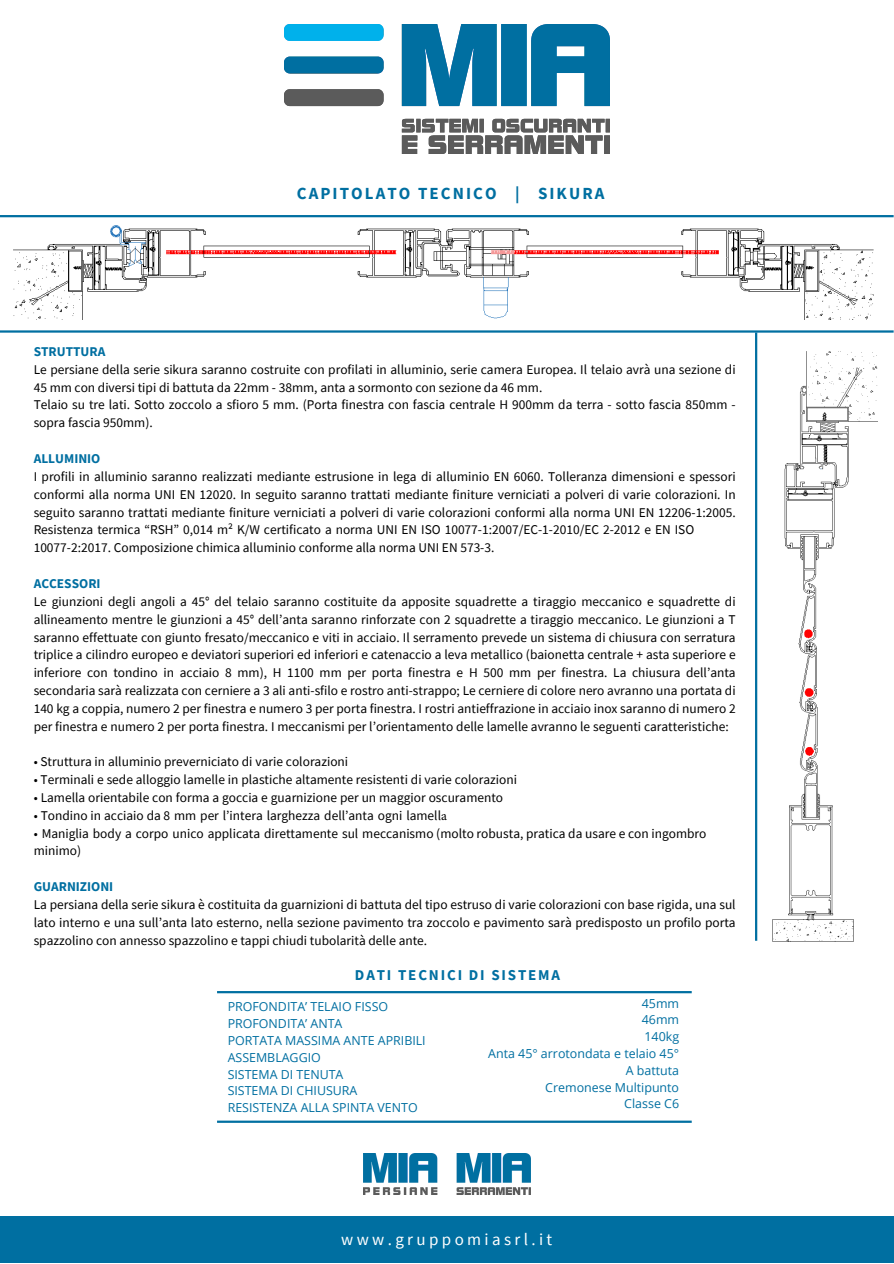
<style>
.page{position:relative;width:894px;height:1264px;background:#fff}
.page>*{position:absolute;margin:0;border:0;box-sizing:border-box;transform-origin:0 0}
.t1{font:700 16.95px "Source Sans Pro";letter-spacing:.12em;color:#006fa1}
.t2{font:16.95px "Source Sans Pro";letter-spacing:.2em;color:#fff}
.t3{font:700 15px "Source Sans Pro";letter-spacing:.12em;color:#006fa1}
.t4{font:13.35px/17.9px "Source Sans Pro";color:#000}
.t5{font:12.45px/16.8px "Open Sans";color:#006fa1}
.s1{font-weight:700;color:#006fa1}
.s2{font-family:"Minion Pro"}
</style>
<div class="page">
<img style="left:285px;top:25px;width:324px;height:128px">
<img style="left:0;top:217px;width:893px;height:116px">
<hr style="left:0;top:215px;width:893px;height:2px;background:#006fa1">
<hr style="left:0;top:330px;width:893px;height:2px;background:#006fa1">
<div style="left:0;top:1216px;width:893px;height:47px;background:#006fa1"></div>
<hr style="left:217px;top:991px;width:474px;height:2px;background:#006fa1">
<hr style="left:754px;top:332px;width:3px;height:608px;background:#006fa1">
<hr style="left:217px;top:1120px;width:474px;height:2px;background:#006fa1">
<img style="left:363px;top:1153px;width:167px;height:41px">
<img style="left:772px;top:351px;width:106px;height:591px">
<p class="t1" style="left:297px;top:182px;width:309px">CAPITOLATO TECNICO | SIKURA</p>
<p class="t4" style="left:34px;top:342px;width:703px"><span class="s1">STRUTTURA<br></span>Le persiane della serie sikura saranno costruite con profilati in alluminio, serie camera Europea. Il telaio avrà una sezione di 45 mm con diversi tip i di battuta da 22mm - 38mm, anta a sormonto con sezione da 46 mm.<br>Telaio su tre lati. Sotto zoccolo a sfioro 5 mm. (Porta finestra con fascia centrale H 900mm da terra - sotto fascia 850mm - sopra fascia 950mm).</p>
<p class="t4" style="left:34px;top:449px;width:703px"><span class="s1">ALLUMINIO<br></span>I profili in alluminio saranno realizzati mediante estrusione in lega di alluminio EN 6060. Tolleranza dimensioni e spessori conformi alla norma UNI EN 12020. In seguito saranno trattati mediante finiture verniciati a polveri di varie colorazioni. In seguito saranno trattati mediante finiture verniciati a polveri di varie colorazioni conformi alla norma UNI EN 12206-1:2005.<br>Resistenza termica “RSH” 0,014 m² K/W certificato a norma UNI EN ISO 10077-1:2007/EC-1-2010/EC 2-2012 e EN ISO 10077-2:2017. Composizione chimica alluminio conforme alla norma UNI EN 573-3.</p>
<p class="t4" style="left:34px;top:574px;width:703px"><span class="s1">ACCESSORI<br></span>Le giunzioni degli angoli a 45° del telaio saranno costituite da apposite squadrette a tiraggio meccanico e squadrette di allineamento mentre le giunzioni a 45° dell’anta saranno rinforzate con 2 squadrette a tiraggio meccanico. Le giunzioni a T saranno effettuate con giunto fresato/meccanico e viti in acciaio. Il serramento prevede un sistema di chiusura con serratura triplice a cilindro europeo e deviatori superiori ed inferiori e catenaccio a leva metallico (baionetta centrale + asta superiore e inferiore con tondino in acciaio 8 mm), H 1100 mm per porta finestra e H 500 mm per finestra. La chiusura dell’anta secondaria sarà realizzata con cerniere a 3 ali anti-sfilo e rostro anti-strappo; Le cerniere di colore nero avranno una portata di 140 kg a coppia, numero 2 per finestra e numero 3 per porta finestra. I rostri antieffrazione in acciaio inox saranno di numero 2 per finestra e numero 2 per porta finestra. I meccanismi per l’orientamento delle lamelle avranno le seguenti caratteristiche:</p>
<p class="t4" style="left:34px;top:752px;width:316px">• Struttura in alluminio preverniciato di varie colorazioni</p>
<p class="t4" style="left:34px;top:770px;width:485px">• Terminali e sede alloggio lamelle in plastiche altamente resistenti di varie colorazioni</p>
<p class="t4" style="left:34px;top:788px;width:471px">• Lamella orientabile con forma a goccia e guarnizione per un maggior oscuramento</p>
<p class="t4" style="left:34px;top:806px;width:414px">• Tondino in acciaio da 8 mm per l’intera larghezza dell’anta ogni lamell<span class="s2">a</span></p>
<p class="t4" style="left:34px;top:824px;width:674px">• Maniglia body a corpo unico applicata direttamente sul meccanismo (molto robusta, pratica da usare e con ingombro minimo)</p>
<p class="t4" style="left:34px;top:877px;width:703px"><span class="s1">GUARNIZIONI<br></span>La persiana della serie sikura è costituita da guarnizioni di battuta del tipo estruso di varie colorazioni con base rigida, una sul lato interno e una sull’anta lato esterno, nella sezione pavimento tra zoccolo e pavimento sarà predisposto un profilo porta spazzolino con annesso spazzolino e tappi chiudi tubolarità delle ante.</p>
<p class="t3" style="left:355px;top:965px;width:207px">DATI TECNICI DI SISTEMA</p>
<p class="t5" style="left:227px;top:998px;width:162px">PROFONDITA’ TELAIO FISSO<br>PROFONDITA’ ANTA</p>
<p class="t5" style="left:227px;top:1031px;width:199px">PORTATA MASSIMA ANTE APRIBILI<br>ASSEMBLAGGIO<br>SISTEMA DI TENUTA<br>SISTEMA DI CHIUSURA</p>
<p class="t5" style="left:227px;top:1098px;width:191px">RESISTENZA ALLA SPINTA VENTO</p>
<p class="t5" style="left:641px;top:994px;width:39px">45mm</p>
<p class="t5" style="left:641px;top:1011px;width:39px">46mm</p>
<p class="t5" style="left:644px;top:1028px;width:36px">140kg</p>
<p class="t5" style="left:488px;top:1044px;width:192px">Anta 45° arrotondata e telaio 45°</p>
<p class="t5" style="left:625px;top:1061px;width:55px">A battuta</p>
<p class="t5" style="left:545px;top:1078px;width:135px">Cremonese Multipunto</p>
<p class="t5" style="left:624px;top:1095px;width:56px">Classe C6</p>
<p class="t2" style="left:341px;top:1227px;width:212px">www.gruppomiasrl.it</p>
</div>
